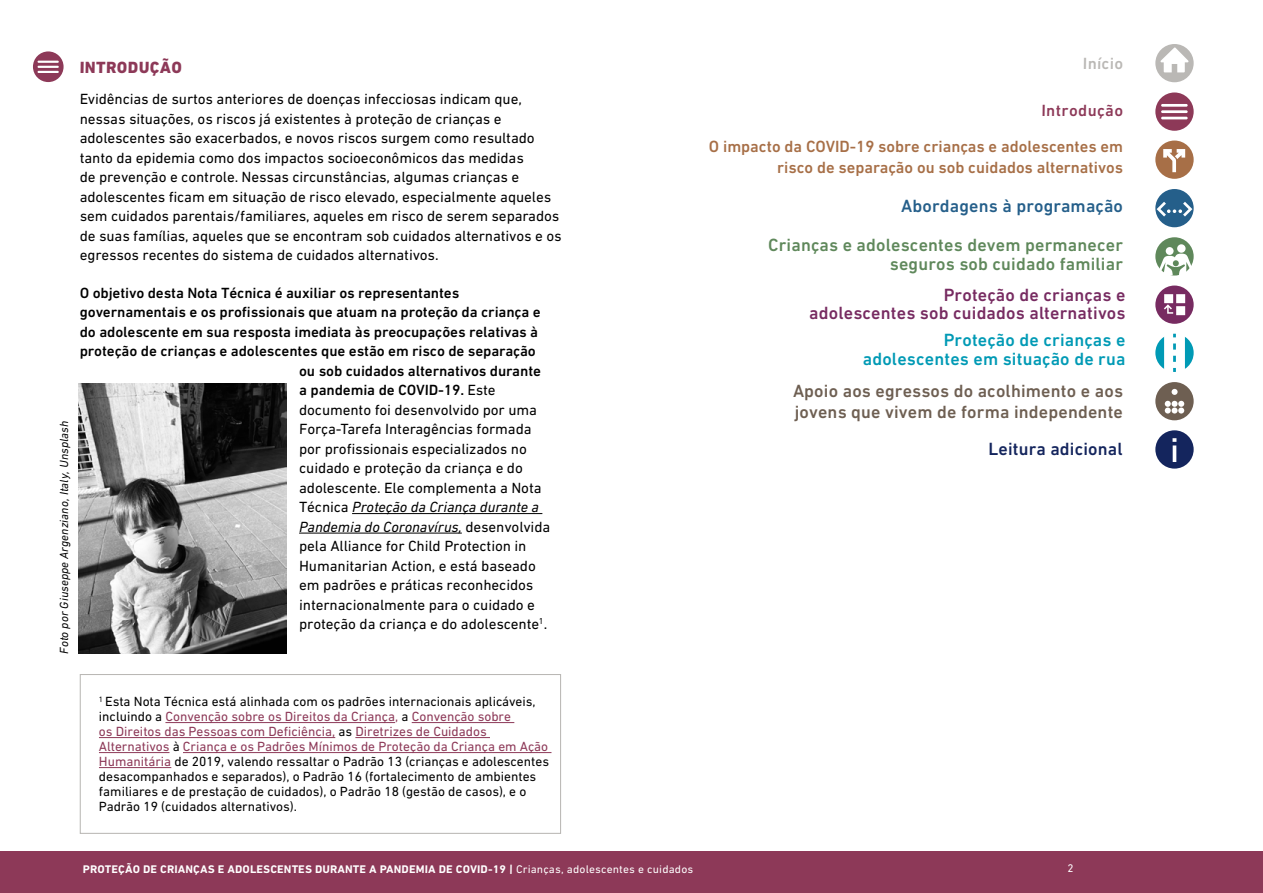
<style>
.page{position:relative;width:1263px;height:893px;background:#fff}
.page>*{position:absolute;margin:0;border:0;box-sizing:border-box;transform-origin:0 0}
.t1{font:500 18px/21px "DIN Next W1 G";letter-spacing:.01em;color:#6e5f52}
.t2{font:500 18px/19.5px "DIN Next W1 G";letter-spacing:.01em;color:#5f885b;text-align:right}
.t3{font:500 18px/18px "DIN Next W1 G";letter-spacing:.01em;color:#772b61;text-align:right}
.t4{font:500 18px/19.5px "DIN Next W1 G";letter-spacing:.01em;color:#009ab5;text-align:right}
.t5{font:500 18px "DIN Next W1 G";letter-spacing:.01em;color:#255f8a}
.t6{font:500 18px "DIN Next W1 G";letter-spacing:.01em;color:#14255d}
.t7{font:500 16.5px/21px "DIN Next W1 G";color:#a76f47;text-align:right}
.t8{font:800 16.5px "DIN Next W1 G";color:#8d3958}
.t9{font:500 16.5px "DIN Next W1 G";color:#8d3958}
.t10{font:500 16.5px "DIN Next W1 G";color:#bab8b5}
.t11{font:15px/19.5px "DIN Next W1 G";color:#000}
.t12{font:500 15px "DIN Next W1 G";color:#000}
.t13{font:italic 15px "DIN Next W1 G";color:#000}
.t14{font:13.5px/15px "DIN Next W1 G";color:#000}
.t15{font:italic 12px "DIN Next W1 G";letter-spacing:.01em;color:#000}
.t16{font:700 11.25px "DIN Next W1 G";color:#fff}
.t17{font:11.25px "DIN Next W1 G";color:#fff}
.s1{font-weight:400}
.s2{font-style:normal}
.s3{color:#8d3958}
</style>
<div class="page">
<hr style="left:352px;top:513px;width:190px;height:1px;background:#000">
<hr style="left:299px;top:533px;width:163px;height:1px;background:#000">
<svg style="left:33px;top:51px;width:31px;height:31px"></svg>
<hr style="left:38px;top:61px;width:21px;height:2px;background:#fff">
<hr style="left:38px;top:66px;width:21px;height:2px;background:#fff">
<hr style="left:38px;top:71px;width:21px;height:2px;background:#fff">
<div style="left:0;top:851px;width:1263px;height:42px;background:#8d3958"></div>
<img style="left:79px;top:383px;width:208px;height:271px">
<div style="left:80px;top:674px;width:481px;height:160px;border:1px solid #bab8b5"></div>
<hr style="left:165px;top:722px;width:230px;height:1px;background:#8d3958">
<hr style="left:412px;top:722px;width:102px;height:1px;background:#8d3958">
<hr style="left:99px;top:737px;width:236px;height:1px;background:#8d3958">
<hr style="left:355px;top:737px;width:135px;height:1px;background:#8d3958">
<hr style="left:99px;top:752px;width:70px;height:1px;background:#8d3958">
<hr style="left:183px;top:752px;width:368px;height:1px;background:#8d3958">
<hr style="left:99px;top:767px;width:72px;height:1px;background:#8d3958">
<div style="left:1155px;top:44px;width:39px;height:38px;background:#bab8b5;border-radius:50%"></div>
<div style="left:1155px;top:92px;width:39px;height:39px;background:#8d3958;border-radius:50%"></div>
<hr style="left:1161px;top:104px;width:27px;height:3px;background:#fff">
<hr style="left:1161px;top:110px;width:27px;height:3px;background:#fff">
<hr style="left:1161px;top:117px;width:27px;height:2px;background:#fff">
<div style="left:1155px;top:141px;width:39px;height:38px;background:#a76f47;border-radius:50%"></div>
<svg style="left:1163px;top:149px;width:22px;height:23px"></svg>
<div style="left:1155px;top:382px;width:39px;height:38px;background:#6e5f52;border-radius:50%"></div>
<div style="left:1165px;top:407px;width:6px;height:7px;background:#fff;border-radius:50%"></div>
<div style="left:1171px;top:407px;width:6px;height:7px;background:#fff;border-radius:50%"></div>
<svg style="left:1171px;top:389px;width:6px;height:6px"></svg>
<svg style="left:1165px;top:401px;width:19px;height:6px"></svg>
<div style="left:1178px;top:407px;width:6px;height:7px;background:#fff;border-radius:50%"></div>
<div style="left:1155px;top:334px;width:39px;height:38px;background:#009ab5;border-radius:50%"></div>
<svg style="left:1164px;top:333px;width:21px;height:39px"></svg>
<div style="left:1155px;top:189px;width:39px;height:38px;background:#255f8a;border-radius:50%"></div>
<svg style="left:1156px;top:202px;width:36px;height:15px"></svg>
<svg style="left:1160px;top:47px;width:29px;height:25px"></svg>
<svg style="left:1155px;top:237px;width:39px;height:39px"></svg>
<svg style="left:1158px;top:254px;width:35px;height:21px"></svg>
<div style="left:1166px;top:247px;width:7px;height:8px;background:#fff;border-radius:50%"></div>
<div style="left:1177px;top:244px;width:8px;height:9px;background:#fff;border-radius:50%"></div>
<div style="left:1155px;top:286px;width:39px;height:38px;background:#772b61;border-radius:50%"></div>
<svg style="left:1164px;top:294px;width:21px;height:21px"></svg>
<div style="left:1155px;top:430px;width:39px;height:39px;background:#14255d;border-radius:50%"></div>
<svg style="left:1172px;top:438px;width:4px;height:4px"></svg>
<hr style="left:1173px;top:445px;width:3px;height:17px;background:#fff">
<p class="t15" style="left:57px;top:654px;width:235px;rotate:-90deg">Foto por Giuseppe Argenziano, Italy, Unsplash</p>
<p class="t8" style="left:80px;top:57px;width:104px">INTRODUÇÃO</p>
<p class="t11" style="left:80px;top:89px;width:484px">Evidências de surtos anteriores de doenças infecciosas indicam que, nessas situações, os riscos já existentes à proteção de crianças e adolescentes são exacerbados, e novos riscos surgem como resultado tanto da epidemia como dos impactos socioeconômicos das medidas<br>de prevenção e controle. Nessas circunstâncias, algumas crianças e adolescentes ficam em situação de risco elevado, especialmente aqueles sem cuidados parentais/familiares, aqueles em risco de serem separados de suas famílias, aqueles que se encontram sob cuidados alternativos e os egressos recentes do sistema de cuidados alternativos.</p>
<p class="t12" style="left:80px;top:284px;width:381px">O objetivo desta Nota Técnica é auxiliar os representantes</p>
<p class="t12" style="left:80px;top:303px;width:463px">governamentais e os profissionais que atuam na proteção da criança e</p>
<p class="t12" style="left:80px;top:323px;width:460px">do adolescente em sua resposta imediata às preocupações relativas à</p>
<p class="t12" style="left:80px;top:342px;width:458px">proteção de crianças e adolescentes que estão em risco de separação</p>
<p class="t12" style="left:299px;top:362px;width:244px">ou sob cuidados alternativos durante</p>
<p class="t12" style="left:299px;top:381px;width:198px">a pandemia de COVID-19. <span class="s1">Este</span></p>
<p class="t11" style="left:299px;top:400px;width:240px">documento foi desenvolvido por uma</p>
<p class="t11" style="left:299px;top:419px;width:234px">Força-Tarefa Interagências formada</p>
<p class="t11" style="left:299px;top:439px;width:229px">por profissionais especializados no</p>
<p class="t11" style="left:299px;top:458px;width:225px">cuidado e proteção da criança e do</p>
<p class="t11" style="left:299px;top:478px;width:244px">adolescente. Ele complementa a Nota</p>
<p class="t13" style="left:299px;top:498px;width:242px"><span class="s2">Técnica</span> Proteção da Criança durante a</p>
<p class="t13" style="left:299px;top:518px;width:253px">Pandemia do Coronavírus, <span class="s2">desenvolvida</span></p>
<p class="t11" style="left:299px;top:536px;width:229px">pela Alliance for Child Protection in</p>
<p class="t11" style="left:299px;top:556px;width:238px">Humanitarian Action, e está baseado</p>
<p class="t11" style="left:299px;top:575px;width:236px">em padrões e práticas reconhecidos</p>
<p class="t11" style="left:299px;top:595px;width:238px">internacionalmente para o cuidado e</p>
<p class="t11" style="left:299px;top:614px;width:250px">proteção da criança e do adolescente<sup>1</sup>.</p>
<p class="t14" style="left:99px;top:694px;width:451px"><sup>1</sup> Esta Nota Técnica está alinhada com os padrões internacionais aplicáveis, incluindo a <span class="s3">Convenção sobre os Direitos da Criança,</span> a <span class="s3">Convenção sobre<br>os Direitos das Pessoas com Deficiência,</span> as <span class="s3">Diretrizes de Cuidados Alternativos</span> à <span class="s3">Criança e os Padrões Mínimos de Proteção da Criança em Ação Humanitária</span> de 2019, valendo ressaltar o Padrão 13 (crianças e adolescentes desacompanhados e separados), o Padrão 16 (fortalecimento de ambientes familiares e de prestação de cuidados), o Padrão 18 (gestão de casos), e o Padrão 19 (cuidados alternativos).</p>
<p class="t10" style="left:1083px;top:54px;width:42px">Início</p>
<p class="t9" style="left:1041px;top:100px;width:83px">Introdução</p>
<p class="t7" style="left:709px;top:135px;width:416px">O impacto da COVID-19 sobre crianças e adolescentes em risco de separação ou sob cuidados alternativos</p>
<p class="t5" style="left:901px;top:195px;width:223px">Abordagens à programação</p>
<p class="t2" style="left:768px;top:235px;width:356px">Crianças e adolescentes devem permanecer seguros sob cuidado familiar</p>
<p class="t3" style="left:809px;top:286px;width:318px">Proteção de crianças e<br>adolescentes sob cuidados alternativos</p>
<p class="t4" style="left:863px;top:330px;width:264px">Proteção de crianças e adolescentes em situação de rua</p>
<p class="t1" style="left:793px;top:380px;width:331px">Apoio aos egressos do acolhimento e aos jovens que vivem de forma independente</p>
<p class="t6" style="left:988px;top:439px;width:136px">Leitura adicional</p>
<p class="t16" style="left:83px;top:862px;width:612px">PROTEÇÃO DE CRIANÇAS E ADOLESCENTES DURANTE A PANDEMIA DE COVID-19 | <span class="s1">Crianças, adolescentes e cuidados</span></p>
<p class="t17" style="left:1067px;top:862px;width:8px">2</p>
</div>
